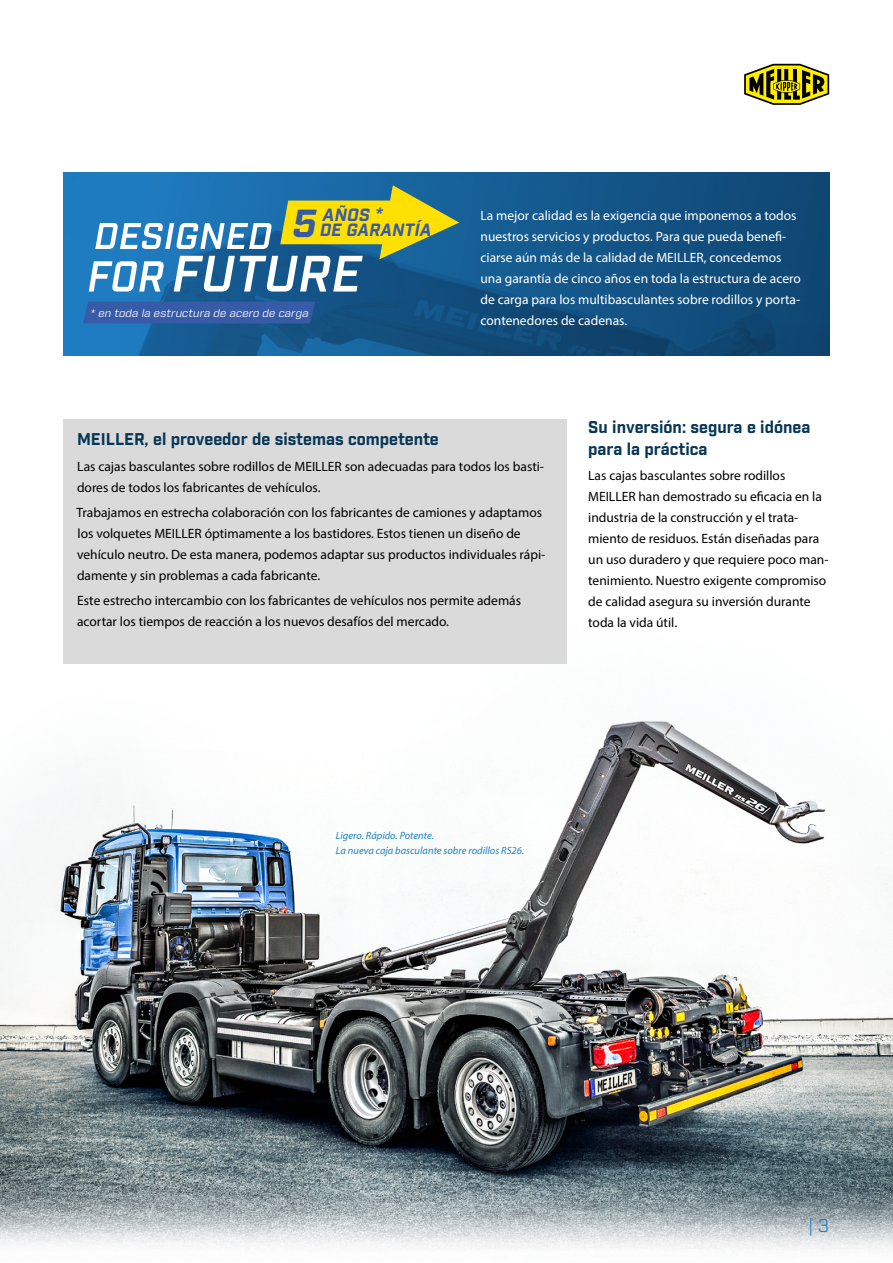
<style>
.page{position:relative;width:893px;height:1263px;background:#fff}
.page>*{position:absolute;margin:0;border:0;box-sizing:border-box;transform-origin:0 0}
.t1{font:18px "Industry";color:#2281c4}
.t2{font:italic 700 17.25px/15px "Industry";color:#385ba7}
.t3{font:700 16.5px/22.5px "Industry";color:#073655}
.t4{font:13.5px/21px "Myriad Pro";color:#000}
.t5{font:13.5px/21px "Myriad Pro";color:#fff}
.t6{font:italic 10.5px/15px "Myriad Pro";color:#2281c4}
.t7{font:italic 10.5px "Industry";color:#fff;scale:1.12 1}
.s1{font-size:38.1px}
</style>
<div class="page">
<img style="left:0;top:419px;width:893px;height:831px">
<div style="left:64px;top:419px;width:503px;height:245px;background:#dadada"></div>
<img style="left:64px;top:173px;width:765px;height:183px">
<div style="left:83px;top:302px;width:232px;height:21px;background:#385ba7"></div>
<svg style="left:89px;top:185px;width:370px;height:107px;background:#659596"></svg>
<svg style="left:744px;top:64px;width:85px;height:41px"></svg>
<p class="t2" style="left:291px;top:208px;width:146px;text-indent:31px">AÑOS *<br><span class="s1">5</span>DE GARANTÍA</p>
<p class="t7" style="left:90px;top:307px;width:198px">*en toda la estructura de acero de carga</p>
<p class="t5" style="left:480px;top:205px;width:322px">La mejor calidad es la exigencia que imponemos a todos nuestros servicios y productos. Para que pueda benefi&shy;ciarse aún más de la calidad de MEILLER, concedemos una garantía de cinco años en toda la estructura de acero de carga para los multibasculantes sobre rodillos y porta&shy;contenedores de cadenas.</p>
<p class="t3" style="left:77px;top:429px;width:363px">MEILLER, el proveedor de sistemas competente</p>
<p class="t4" style="left:77px;top:455px;width:469px">Las cajas basculantes sobre rodillos de MEILLER son adecuadas para todos los basti&shy;dores de todos los fabricantes de vehículos.</p>
<p class="t4" style="left:76px;top:502px;width:470px">Trabajamos en estrecha colaboración con los fabricantes de camiones y adaptamos los volquetes MEILLER óptimamente a los bastidores. Estos tienen un diseño de vehículo neutro. De esta manera, podemos adaptar sus productos individuales rápi&shy;damente y sin problemas a cada fabricante.</p>
<p class="t4" style="left:77px;top:590px;width:446px">Este estrecho intercambio con los fabricantes de vehículos nos permite además acortar los tiempos de reacción a los nuevos desafíos del mercado.</p>
<p class="t3" style="left:588px;top:416px;width:224px">Su inversión: segura e idónea para la práctica</p>
<p class="t4" style="left:588px;top:465px;width:242px">Las cajas basculantes sobre rodillos MEILLER han demostrado su eficacia en la industria de la construcción y el trata&shy;miento de residuos. Están diseñadas para un uso duradero y que requiere poco man&shy;tenimiento. Nuestro exigente compromiso de calidad asegura su inversión durante toda la vida útil.</p>
<p class="t6" style="left:336px;top:828px;width:190px">Ligero. Rápido. Potente.<br>La nueva caja basculante sobre rodillos RS26.</p>
<h1 class="t1" style="left:808px;top:1214px;width:23px">| 3</h1>
</div>
